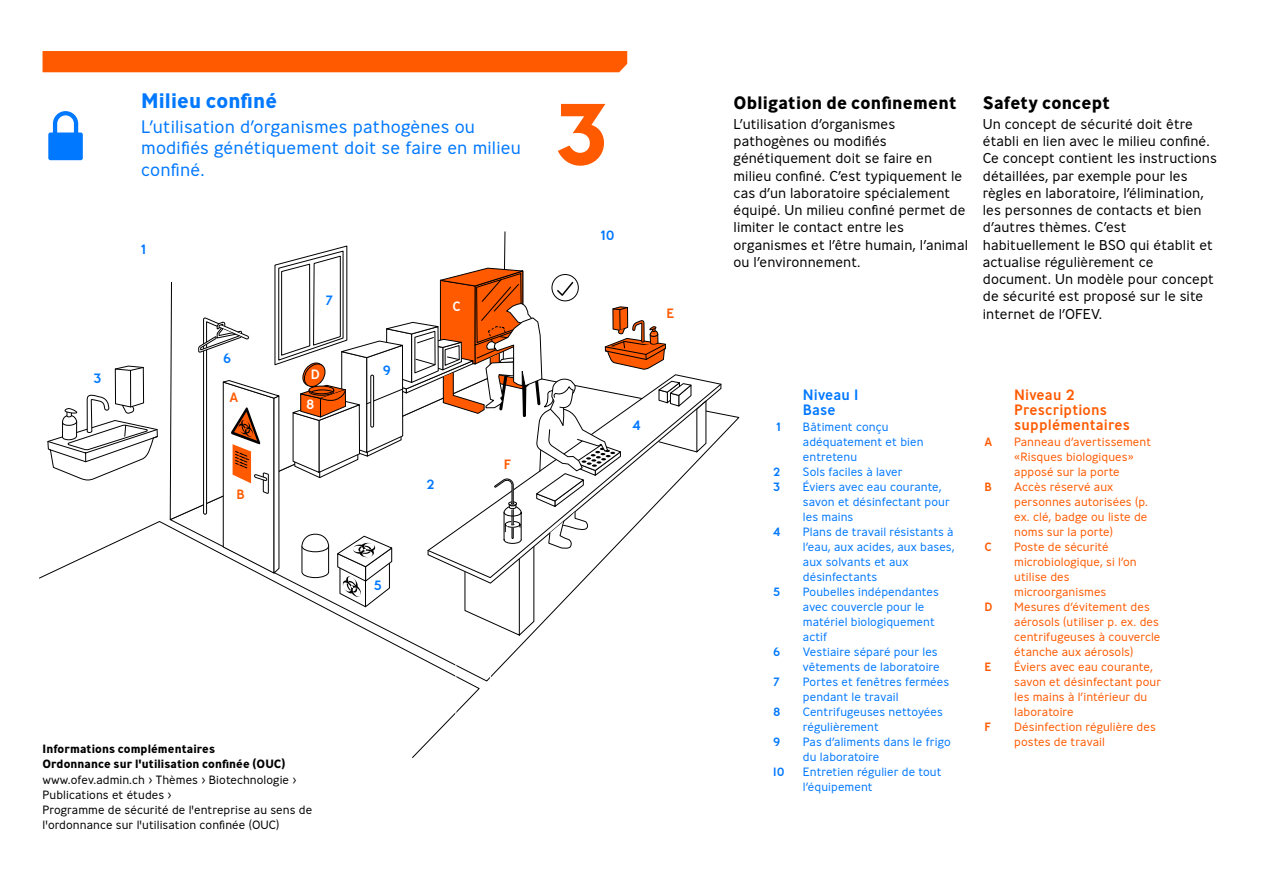
<style>
.page{position:relative;width:1263px;height:893px;background:#fff}
.page>*{position:absolute;margin:0;border:0;box-sizing:border-box;transform-origin:0 0}
.t1{font:700 87px "Ministry";color:#ff5a00}
.t2{font:700 21px "Ministry";letter-spacing:.005em;color:#0078ff}
.t3{font:300 18px/21.6px "Ministry";letter-spacing:.01em;color:#0078ff}
.t4{font:700 18px "Ministry";letter-spacing:.01em;color:#000}
.t5{font:500 15px/15px "Ministry";letter-spacing:.01em;color:#ff5a00}
.t6{font:500 15px/15px "Ministry";letter-spacing:.005em;color:#0078ff}
.t7{font:300 14.25px/17.2px "Ministry";letter-spacing:.005em;color:#000}
.t8{font:500 13.5px "Ministry";color:#0078ff}
.t9{font:500 13.5px "Ministry";color:#ff5a00}
.t10{font:500 13.5px "Ministry";color:#fff}
.t11{font:300 12px/15px "Ministry";letter-spacing:.005em;color:#0078ff}
.t12{font:300 12px/15px "Ministry";letter-spacing:.005em;color:#ff5a00}
.t13{font:300 12px/15px "Ministry";letter-spacing:.005em;color:#000}
.t14{font:700 12px/15px "Ministry";letter-spacing:.005em;color:#000}
.t15{font:500 12px "Ministry";color:#0078ff}
.t16{font:500 12px "Ministry";color:#ff5a00}
</style>
<div class="page">
<svg style="left:39px;top:574px;width:416px;height:184px"></svg>
<svg style="left:464px;top:608px;width:93px;height:28px"></svg>
<svg style="left:455px;top:664px;width:36px;height:50px"></svg>
<div style="left:43px;top:51px;width:584px;height:21px;background:#ff5a00"></div>
<svg style="left:47px;top:111px;width:659px;height:497px"></svg>
<h2 class="t2" style="left:141px;top:87px;width:138px">Milieu confiné</h2>
<p class="t3" style="left:141px;top:115px;width:381px">L’utilisation d’organismes pathogènes ou modifiés génétiquement doit se faire en milieu confiné.</p>
<p class="t8" style="left:141px;top:240px;width:6px">1</p>
<p class="t8" style="left:94px;top:369px;width:9px">3</p>
<p class="t8" style="left:223px;top:350px;width:10px">6</p>
<p class="t9" style="left:230px;top:388px;width:10px">A</p>
<p class="t9" style="left:237px;top:485px;width:10px">B</p>
<p class="t8" style="left:325px;top:291px;width:9px">7</p>
<p class="t10" style="left:311px;top:366px;width:11px">D</p>
<p class="t10" style="left:306px;top:396px;width:10px">8</p>
<p class="t8" style="left:383px;top:362px;width:10px">9</p>
<p class="t10" style="left:452px;top:298px;width:10px">C</p>
<p class="t8" style="left:374px;top:576px;width:10px">5</p>
<p class="t8" style="left:426px;top:476px;width:10px">2</p>
<p class="t9" style="left:504px;top:456px;width:9px">F</p>
<p class="t14" style="left:43px;top:741px;width:245px">Informations complémentaires<br>Ordonnance sur l'utilisation confinée (OUC)</p>
<p class="t13" style="left:43px;top:772px;width:271px">www.ofev.admin.ch &gt; Thèmes &gt; Biotechnologie &gt; Publications et études &gt;<br>Programme de sécurité de l'entreprise au sens de l'ordonnance sur l'utilisation confinée (OUC)</p>
<h1 class="t1" style="left:555px;top:78px;width:56px">3</h1>
<p class="t4" style="left:733px;top:91px;width:225px">Obligation de confinement</p>
<p class="t7" style="left:733px;top:115px;width:236px">L’utilisation d’organismes pathogènes ou modifiés génétiquement doit se faire en milieu confiné. C’est typiquement le cas d’un laboratoire spécialement équipé. Un milieu confiné permet de limiter le contact entre les organismes et l’être humain, l’animal ou l’environnement.</p>
<p class="t8" style="left:601px;top:227px;width:15px">10</p>
<p class="t9" style="left:666px;top:305px;width:9px">E</p>
<p class="t4" style="left:983px;top:91px;width:129px">Safety concept</p>
<p class="t7" style="left:983px;top:115px;width:236px">Un concept de sécurité doit être établi en lien avec le milieu confiné.<br>Ce concept contient les instructions détaillées, par exemple pour les règles en laboratoire, l’élimination, les personnes de contacts et bien d’autres thèmes. C’est habituellement le BSO qui établit et actualise régulièrement ce document. Un modèle pour concept de sécurité est proposé sur le site internet de l’OFEV.</p>
<p class="t8" style="left:632px;top:416px;width:10px">4</p>
<p class="t6" style="left:803px;top:386px;width:57px">Niveau 1<br>Base</p>
<p class="t15" style="left:776px;top:419px;width:6px">1</p>
<p class="t11" style="left:803px;top:419px;width:122px">Bâtiment conçu adéquatement et bien entretenu</p>
<p class="t15" style="left:773px;top:464px;width:9px">2</p>
<p class="t11" style="left:803px;top:464px;width:101px">Sols faciles à laver</p>
<p class="t15" style="left:773px;top:479px;width:9px">3</p>
<p class="t11" style="left:803px;top:479px;width:148px">Éviers avec eau courante, savon et désinfectant pour les mains</p>
<p class="t15" style="left:773px;top:524px;width:9px">4</p>
<p class="t11" style="left:803px;top:524px;width:153px">Plans de travail résistants à l’eau, aux acides, aux bases, aux solvants et aux désinfectants</p>
<p class="t15" style="left:773px;top:584px;width:9px">5</p>
<p class="t11" style="left:803px;top:584px;width:137px">Poubelles indépendantes avec couvercle pour le matériel biologiquement actif</p>
<p class="t15" style="left:773px;top:644px;width:9px">6</p>
<p class="t11" style="left:803px;top:644px;width:138px">Vestiaire séparé pour les vêtements de laboratoire</p>
<p class="t15" style="left:773px;top:674px;width:8px">7</p>
<p class="t11" style="left:803px;top:674px;width:148px">Portes et fenêtres fermées pendant le travail</p>
<p class="t15" style="left:773px;top:704px;width:9px">8</p>
<p class="t11" style="left:803px;top:704px;width:141px">Centrifugeuses nettoyées régulièrement</p>
<p class="t15" style="left:773px;top:734px;width:9px">9</p>
<p class="t11" style="left:803px;top:734px;width:149px">Pas d’aliments dans le frigo du laboratoire</p>
<p class="t15" style="left:773px;top:764px;width:13px">10</p>
<p class="t11" style="left:803px;top:764px;width:140px">Entretien régulier de tout l’équipement</p>
<p class="t5" style="left:1014px;top:386px;width:117px">Niveau 2<br>Prescriptions supplémentaires</p>
<p class="t16" style="left:984px;top:434px;width:9px">A</p>
<p class="t12" style="left:1014px;top:434px;width:138px">Panneau d’avertissement «Risques biologiques» apposé sur la porte</p>
<p class="t16" style="left:984px;top:479px;width:9px">B</p>
<p class="t12" style="left:1014px;top:479px;width:136px">Accès réservé aux personnes autorisées (p. ex. clé, badge ou liste de noms sur la porte)</p>
<p class="t16" style="left:984px;top:539px;width:9px">C</p>
<p class="t12" style="left:1014px;top:539px;width:124px">Poste de sécurité microbiologique, si l’on utilise des microorganismes</p>
<p class="t16" style="left:984px;top:599px;width:10px">D</p>
<p class="t12" style="left:1014px;top:599px;width:148px">Mesures d’évitement des aérosols (utiliser p. ex. des centrifugeuses à couvercle étanche aux aérosols)</p>
<p class="t16" style="left:984px;top:659px;width:8px">E</p>
<p class="t12" style="left:1014px;top:659px;width:148px">Éviers avec eau courante, savon et désinfectant pour les mains à l’intérieur du laboratoire</p>
<p class="t16" style="left:984px;top:719px;width:8px">F</p>
<p class="t12" style="left:1014px;top:719px;width:143px">Désinfection régulière des postes de travail</p>
</div>
